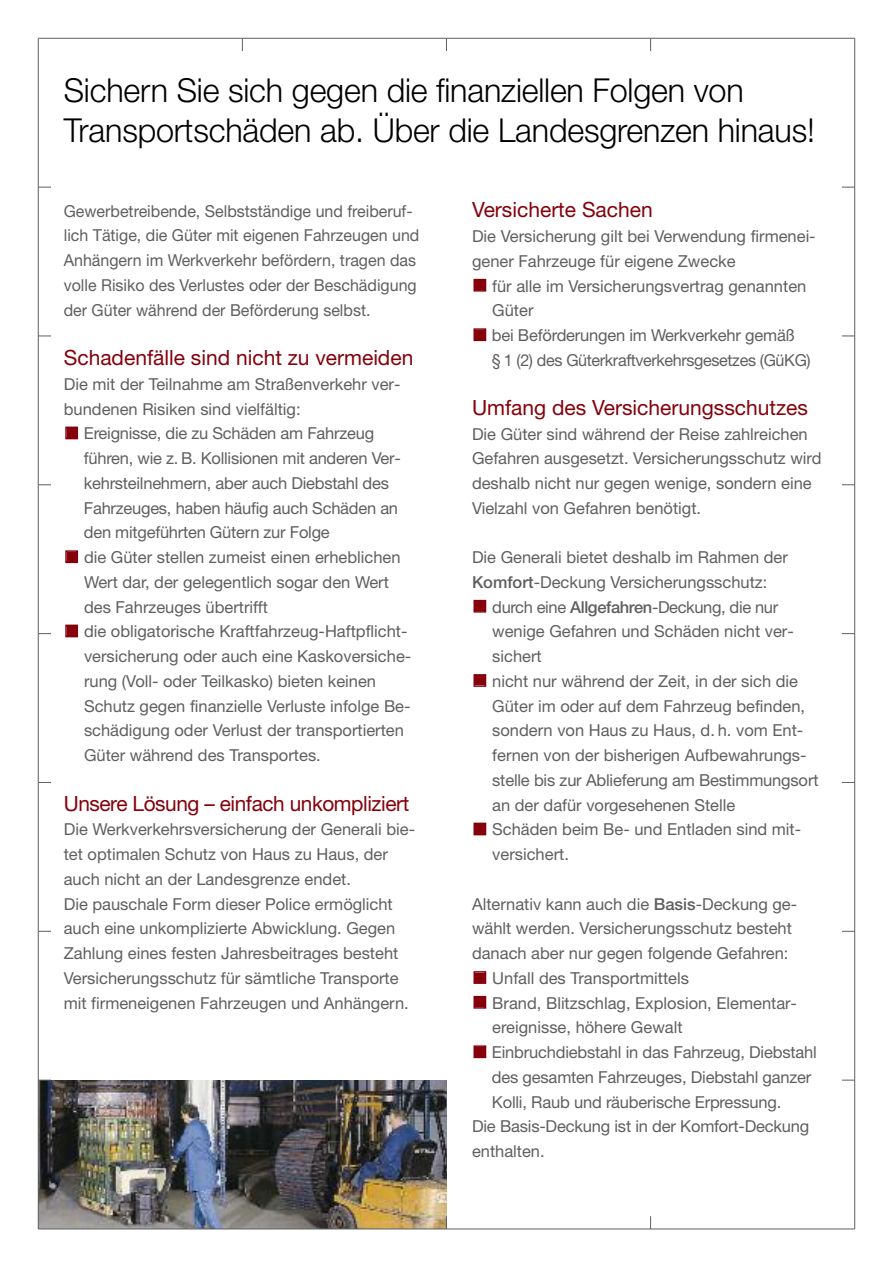
<style>
.page{position:relative;width:893px;height:1263px;background:#fff}
.page>*{position:absolute;margin:0;border:0;box-sizing:border-box;transform-origin:0 0}
.t1{font:300 33px/39.6px "Helvetica Neue";letter-spacing:-.005em;color:#000}
.t2{font:21px "Helvetica Neue";color:#85000b}
.t3{font:21px "Helvetica Neue";letter-spacing:-.02em;color:#85000b}
.t4{font:16.5px/24.8px "Helvetica Neue";color:#5f5f5f}
.s1{font-weight:500}
</style>
<div class="page">
<svg style="left:242px;top:39px;width:1px;height:12px"></svg>
<svg style="left:446px;top:39px;width:1px;height:12px"></svg>
<svg style="left:650px;top:39px;width:1px;height:12px"></svg>
<hr style="left:854px;top:38px;width:1px;height:1191px;background:#5f5f5f">
<hr style="left:38px;top:38px;width:817px;height:1px;background:#5f5f5f">
<svg style="left:842px;top:187px;width:13px;height:1px"></svg>
<svg style="left:842px;top:336px;width:13px;height:1px"></svg>
<svg style="left:842px;top:484px;width:13px;height:1px"></svg>
<svg style="left:842px;top:633px;width:13px;height:1px"></svg>
<svg style="left:842px;top:782px;width:13px;height:1px"></svg>
<svg style="left:842px;top:931px;width:13px;height:1px"></svg>
<svg style="left:842px;top:1080px;width:13px;height:1px"></svg>
<div style="left:67px;top:626px;width:10px;height:10px;background:#85000b"></div>
<div style="left:65px;top:625px;width:13px;height:12px;border:2px solid #85000b"></div>
<div style="left:67px;top:552px;width:10px;height:10px;background:#85000b"></div>
<div style="left:65px;top:550px;width:13px;height:13px;border:2px solid #85000b"></div>
<div style="left:67px;top:428px;width:10px;height:10px;background:#85000b"></div>
<div style="left:65px;top:427px;width:13px;height:12px;border:2px solid #85000b"></div>
<div style="left:475px;top:1047px;width:10px;height:10px;background:#85000b"></div>
<div style="left:473px;top:1045px;width:13px;height:13px;border:2px solid #85000b"></div>
<div style="left:475px;top:997px;width:10px;height:10px;background:#85000b"></div>
<div style="left:473px;top:996px;width:13px;height:13px;border:2px solid #85000b"></div>
<div style="left:475px;top:973px;width:10px;height:9px;background:#85000b"></div>
<div style="left:473px;top:971px;width:13px;height:13px;border:2px solid #85000b"></div>
<div style="left:475px;top:824px;width:10px;height:10px;background:#85000b"></div>
<div style="left:473px;top:823px;width:13px;height:12px;border:2px solid #85000b"></div>
<div style="left:475px;top:676px;width:10px;height:9px;background:#85000b"></div>
<div style="left:473px;top:674px;width:13px;height:13px;border:2px solid #85000b"></div>
<div style="left:475px;top:601px;width:10px;height:10px;background:#85000b"></div>
<div style="left:473px;top:600px;width:13px;height:13px;border:2px solid #85000b"></div>
<img style="left:39px;top:1080px;width:407px;height:149px">
<div style="left:475px;top:280px;width:10px;height:10px;background:#85000b"></div>
<div style="left:473px;top:279px;width:13px;height:13px;border:2px solid #85000b"></div>
<div style="left:475px;top:330px;width:10px;height:10px;background:#85000b"></div>
<div style="left:473px;top:328px;width:13px;height:13px;border:2px solid #85000b"></div>
<hr style="left:38px;top:1229px;width:817px;height:1px;background:#5f5f5f">
<hr style="left:38px;top:38px;width:1px;height:1191px;background:#5f5f5f">
<svg style="left:38px;top:187px;width:13px;height:1px"></svg>
<svg style="left:38px;top:336px;width:13px;height:1px"></svg>
<svg style="left:38px;top:484px;width:13px;height:1px"></svg>
<svg style="left:38px;top:633px;width:13px;height:1px"></svg>
<svg style="left:38px;top:782px;width:13px;height:1px"></svg>
<svg style="left:38px;top:931px;width:13px;height:1px"></svg>
<svg style="left:39px;top:1080px;width:12px;height:1px"></svg>
<svg style="left:446px;top:1216px;width:1px;height:13px"></svg>
<svg style="left:650px;top:1216px;width:1px;height:13px"></svg>
<h1 class="t1" style="left:64px;top:74px;width:753px">Sichern Sie sich gegen die finanziellen Folgen von<br>Transportschäden ab. Über die Landesgrenzen hinaus!</h1>
<p class="t4" style="left:64px;top:200px;width:357px">Gewerbetreibende, Selbstständige und freiberuf&shy;lich Tätige, die Güter mit eigenen Fahrzeugen und Anhängern im Werkverkehr befördern, tragen das volle Risiko des Verlustes oder der Beschädigung der Güter während der Beförderung selbst.</p>
<p class="t2" style="left:64px;top:350px;width:351px">Schadenfälle sind nicht zu vermeiden</p>
<p class="t4" style="left:64px;top:373px;width:338px">Die mit der Teilnahme am Straßenverkehr ver-</p>
<p class="t4" style="left:64px;top:398px;width:238px">bundenen Risiken sind vielfältig:</p>
<p class="t4" style="left:84px;top:423px;width:292px">Ereignisse, die zu Schäden am Fahrzeug</p>
<p class="t4" style="left:84px;top:447px;width:319px">führen, wie z. B. Kollisionen mit anderen Ver-</p>
<p class="t4" style="left:84px;top:472px;width:307px">kehrsteilnehmern, aber auch Diebstahl des</p>
<p class="t4" style="left:84px;top:497px;width:316px">Fahrzeuges, haben häufig auch Schäden an</p>
<p class="t4" style="left:84px;top:522px;width:247px">den mitgeführten Gütern zur Folge</p>
<p class="t4" style="left:84px;top:546px;width:318px">die Güter stellen zumeist einen erheblichen</p>
<p class="t4" style="left:84px;top:571px;width:306px">Wert dar, der gelegentlich sogar den Wert</p>
<p class="t4" style="left:84px;top:596px;width:185px">des Fahrzeuges übertrifft</p>
<p class="t4" style="left:84px;top:621px;width:325px">die obligatorische Kraftfahrzeug-Haftpflicht-</p>
<p class="t4" style="left:84px;top:645px;width:329px">versicherung oder auch eine Kaskoversiche-</p>
<p class="t4" style="left:84px;top:670px;width:294px">rung (Voll- oder Teilkasko) bieten keinen</p>
<p class="t4" style="left:84px;top:695px;width:328px">Schutz gegen finanzielle Verluste infolge Be-</p>
<p class="t4" style="left:84px;top:720px;width:321px">schädigung oder Verlust der transportierten</p>
<p class="t4" style="left:84px;top:744px;width:238px">Güter während des Transportes.</p>
<p class="t3" style="left:64px;top:796px;width:347px">Unsere Lösung – einfach unkompliziert</p>
<p class="t4" style="left:64px;top:819px;width:353px">Die Werkverkehrsversicherung der Generali bie&shy;tet optimalen Schutz von Haus zu Haus, der auch nicht an der Landesgrenze endet.<br>Die pauschale Form dieser Police ermöglicht auch eine unkomplizierte Abwicklung. Gegen Zahlung eines festen Jahresbeitrages besteht Versicherungsschutz für sämtliche Transporte mit firmeneigenen Fahrzeugen und Anhängern.</p>
<p class="t2" style="left:472px;top:202px;width:182px">Versicherte Sachen</p>
<p class="t4" style="left:472px;top:225px;width:345px">Die Versicherung gilt bei Verwendung firmenei&shy;gener Fahrzeuge für eigene Zwecke</p>
<p class="t4" style="left:492px;top:275px;width:320px">für alle im Versicherungsvertrag genannten Güter<br>bei Beförderungen im Werkverkehr gemäß<br>§ 1 (2) des Güterkraftverkehrsgesetzes (GüKG)</p>
<p class="t2" style="left:472px;top:400px;width:337px">Umfang des Versicherungsschutzes</p>
<p class="t4" style="left:472px;top:423px;width:351px">Die Güter sind während der Reise zahlreichen Gefahren ausgesetzt. Versicherungsschutz wird deshalb nicht nur gegen wenige, sondern eine Vielzahl von Gefahren benötigt.</p>
<p class="t4" style="left:472px;top:546px;width:317px">Die Generali bietet deshalb im Rahmen der<br><span class="s1">Komfort</span>-Deckung Versicherungsschutz:</p>
<p class="t4" style="left:492px;top:596px;width:328px">durch eine <span class="s1">Allgefahren</span>-Deckung, die nur wenige Gefahren und Schäden nicht ver&shy;sichert<br>nicht nur während der Zeit, in der sich die Güter im oder auf dem Fahrzeug befinden, sondern von Haus zu Haus, d. h. vom Ent&shy;fernen von der bisherigen Aufbewahrungs&shy;stelle bis zur Ablieferung am Bestimmungsort an der dafür vorgesehenen Stelle<br>Schäden beim Be- und Entladen sind mit&shy;versichert.</p>
<p class="t4" style="left:472px;top:893px;width:327px">Alternativ kann auch die <span class="s1">Basis</span>-Deckung ge-</p>
<p class="t4" style="left:472px;top:918px;width:321px">wählt werden. Versicherungsschutz besteht</p>
<p class="t4" style="left:472px;top:942px;width:318px">danach aber nur gegen folgende Gefahren:</p>
<p class="t4" style="left:492px;top:967px;width:198px">Unfall des Transportmittels</p>
<p class="t4" style="left:492px;top:992px;width:306px">Brand, Blitzschlag, Explosion, Elementar-</p>
<p class="t4" style="left:492px;top:1017px;width:192px">ereignisse, höhere Gewalt</p>
<p class="t4" style="left:492px;top:1041px;width:326px">Einbruchdiebstahl in das Fahrzeug, Diebstahl</p>
<p class="t4" style="left:492px;top:1066px;width:321px">des gesamten Fahrzeuges, Diebstahl ganzer</p>
<p class="t4" style="left:492px;top:1091px;width:291px">Kolli, Raub und räuberische Erpressung.</p>
<p class="t4" style="left:472px;top:1116px;width:339px">Die Basis-Deckung ist in der Komfort-Deckung</p>
<p class="t4" style="left:472px;top:1140px;width:74px">enthalten.</p>
</div>
